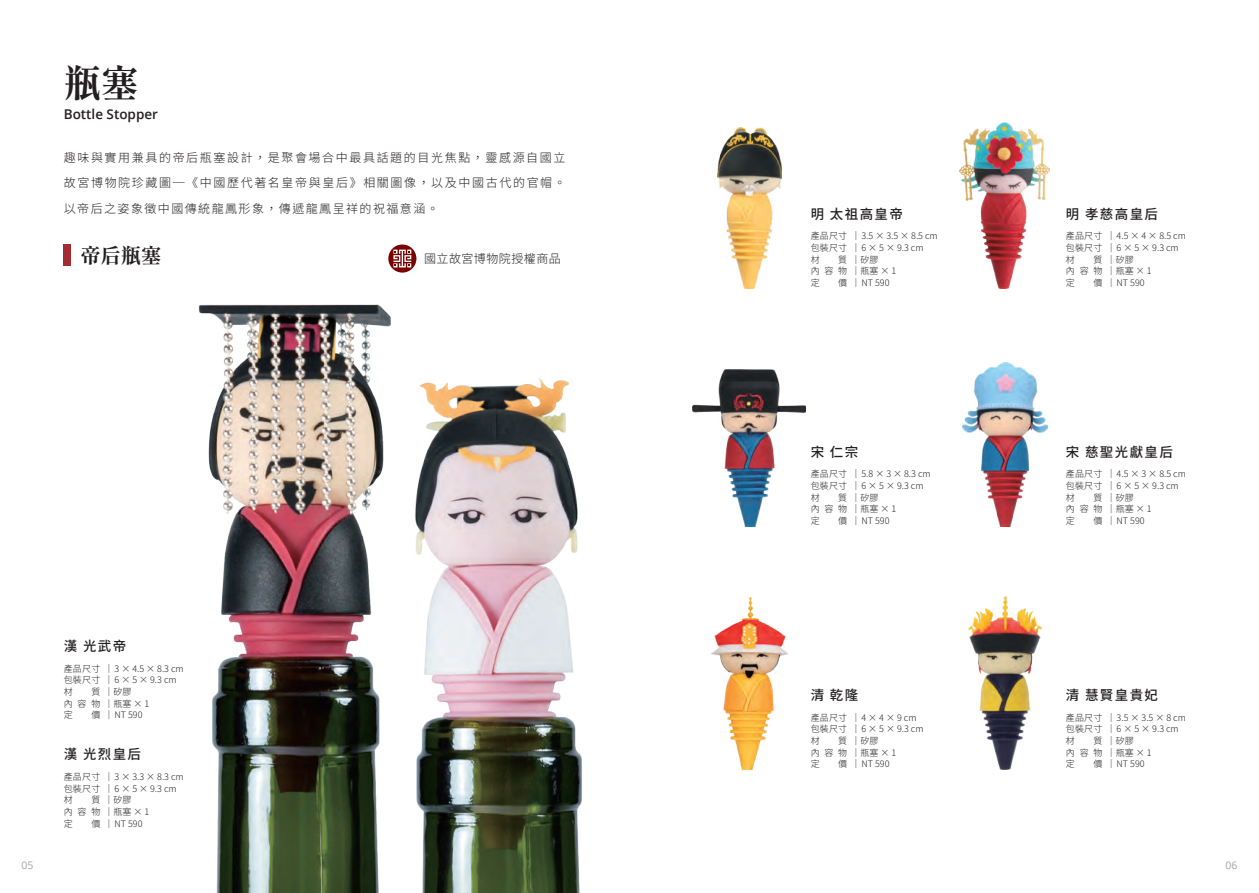
<style>
.page{position:relative;width:1259px;height:893px;background:#fff}
.page>*{position:absolute;margin:0;border:0;box-sizing:border-box;transform-origin:0 0}
.t1{font:37.35px "Gen Ryu Min TW B";color:#231f20}
.t2{font:20.25px "Gen Ryu Min TW B";color:#231f20}
.t3{font:500 13.5px "Noto Sans CJ Ktc";letter-spacing:.1em;color:#231f20}
.t4{font:600 13.5px "Open Sans";color:#231f20}
.t5{font:300 12px/25.2px "Noto Sans CJ Ktc";letter-spacing:.12em;color:#231f20;text-align:justify}
.t6{font:300 12px "Noto Sans CJ Ktc";letter-spacing:.04em;color:#231f20}
.t7{font:10.5px "Open Sans";color:#a8a4a7}
.t8{font:300 9px/11.7px "Noto Sans CJ Ktc";color:#231f20}
.t9{font:300 9px/11.7px "Noto Sans CJ Ktc";letter-spacing:.02em;color:#231f20;text-align:justify}
</style>
<div class="page">
<div style="left:64px;top:244px;width:7px;height:22px;background:#a42b32"></div>
<img style="left:198px;top:305px;width:193px;height:588px">
<img style="left:415px;top:378px;width:167px;height:515px">
<svg style="left:388px;top:244px;width:28px;height:29px"></svg>
<img style="left:717px;top:127px;width:64px;height:162px">
<img style="left:960px;top:123px;width:89px;height:166px">
<img style="left:693px;top:369px;width:112px;height:158px">
<img style="left:962px;top:362px;width:85px;height:165px">
<img style="left:968px;top:597px;width:73px;height:173px">
<img style="left:711px;top:598px;width:76px;height:172px">
<h1 class="t1" style="left:64px;top:62px;width:76px">瓶塞</h1>
<h3 class="t4" style="left:64px;top:105px;width:96px">Bottle Stopper</h3>
<h3 class="t5" style="left:64px;top:145px;width:503px">趣味與實用兼具的帝后瓶塞設計，是聚會場合中最具話題的目光焦點，靈感源自國立故宮博物院珍藏圖─《中國歷代著名皇帝與皇后》相關圖像，以及中國古代的官帽。以帝后之姿象徵中國傳統龍鳳形象，傳遞龍鳳呈祥的祝福意涵。</h3>
<h2 class="t2" style="left:80px;top:244px;width:82px">帝后瓶塞</h2>
<h3 class="t6" style="left:424px;top:252px;width:138px">國立故宮博物院授權商品</h3>
<p class="t7" style="left:21px;top:858px;width:14px">05</p>
<h3 class="t3" style="left:64px;top:638px;width:64px">漢 光武帝</h3>
<p class="t8" style="left:105px;top:662px;width:81px">│3 × 4.5 × 8.3 cm │6 × 5 × 9.3 cm │矽膠<br>│瓶塞 × 1<br>│NT 590</p>
<p class="t9" style="left:64px;top:662px;width:38px">產品尺寸包裝尺寸材</p>
<p class="t9" style="left:64px;top:686px;width:38px;text-indent:28px">質內容物定</p>
<p class="t9" style="left:91px;top:709px;width:10px">價</p>
<h3 class="t3" style="left:64px;top:747px;width:79px">漢 光烈皇后</h3>
<p class="t8" style="left:105px;top:771px;width:81px">│3 × 3.3 × 8.3 cm │6 × 5 × 9.3 cm │矽膠<br>│瓶塞 × 1<br>│NT 590</p>
<p class="t9" style="left:64px;top:771px;width:38px">產品尺寸包裝尺寸材</p>
<p class="t9" style="left:64px;top:794px;width:38px;text-indent:28px">質內容物定</p>
<p class="t9" style="left:91px;top:818px;width:10px">價</p>
<h3 class="t3" style="left:810px;top:206px;width:94px">明 太祖高皇帝</h3>
<p class="t8" style="left:851px;top:230px;width:88px">│3.5 × 3.5 × 8.5 cm │6 × 5 × 9.3 cm<br>│矽膠<br>│瓶塞 × 1<br>│NT 590</p>
<p class="t9" style="left:810px;top:230px;width:38px">產品尺寸包裝尺寸材</p>
<p class="t9" style="left:810px;top:254px;width:38px;text-indent:28px">質內容物定</p>
<p class="t9" style="left:838px;top:277px;width:10px">價</p>
<h3 class="t3" style="left:1066px;top:206px;width:94px">明 孝慈高皇后</h3>
<p class="t8" style="left:1106px;top:230px;width:81px">│4.5 × 4 × 8.5 cm │6 × 5 × 9.3 cm │矽膠<br>│瓶塞 × 1<br>│NT 590</p>
<p class="t9" style="left:1066px;top:230px;width:38px">產品尺寸包裝尺寸材</p>
<p class="t9" style="left:1066px;top:254px;width:38px;text-indent:28px">質內容物定</p>
<p class="t9" style="left:1093px;top:277px;width:10px">價</p>
<h3 class="t3" style="left:810px;top:444px;width:49px">宋 仁宗</h3>
<p class="t8" style="left:851px;top:468px;width:81px">│5.8 × 3 × 8.3 cm │6 × 5 × 9.3 cm │矽膠<br>│瓶塞 × 1<br>│NT 590</p>
<p class="t9" style="left:810px;top:468px;width:38px">產品尺寸包裝尺寸材</p>
<p class="t9" style="left:810px;top:492px;width:38px;text-indent:28px">質內容物定</p>
<p class="t9" style="left:838px;top:515px;width:10px">價</p>
<h3 class="t3" style="left:1066px;top:444px;width:108px">宋 慈聖光獻皇后</h3>
<p class="t8" style="left:1106px;top:468px;width:81px">│4.5 × 3 × 8.5 cm │6 × 5 × 9.3 cm │矽膠<br>│瓶塞 × 1<br>│NT 590</p>
<p class="t9" style="left:1066px;top:468px;width:38px">產品尺寸包裝尺寸材</p>
<p class="t9" style="left:1066px;top:492px;width:38px;text-indent:28px">質內容物定</p>
<p class="t9" style="left:1093px;top:515px;width:10px">價</p>
<h3 class="t3" style="left:810px;top:687px;width:49px">清 乾隆</h3>
<p class="t8" style="left:851px;top:712px;width:74px">│4 × 4 × 9 cm │6 × 5 × 9.3 cm │矽膠<br>│瓶塞 × 1<br>│NT 590</p>
<p class="t9" style="left:810px;top:712px;width:38px">產品尺寸包裝尺寸材</p>
<p class="t9" style="left:810px;top:735px;width:38px;text-indent:28px">質內容物定</p>
<p class="t9" style="left:838px;top:758px;width:10px">價</p>
<h3 class="t3" style="left:1066px;top:687px;width:94px">清 慧賢皇貴妃</h3>
<p class="t8" style="left:1106px;top:712px;width:81px">│3.5 × 3.5 × 8 cm │6 × 5 × 9.3 cm │矽膠<br>│瓶塞 × 1<br>│NT 590</p>
<p class="t9" style="left:1066px;top:712px;width:38px">產品尺寸包裝尺寸材</p>
<p class="t9" style="left:1066px;top:735px;width:38px;text-indent:28px">質內容物定</p>
<p class="t9" style="left:1093px;top:758px;width:10px">價</p>
<p class="t7" style="left:1225px;top:858px;width:14px">06</p>
</div>
